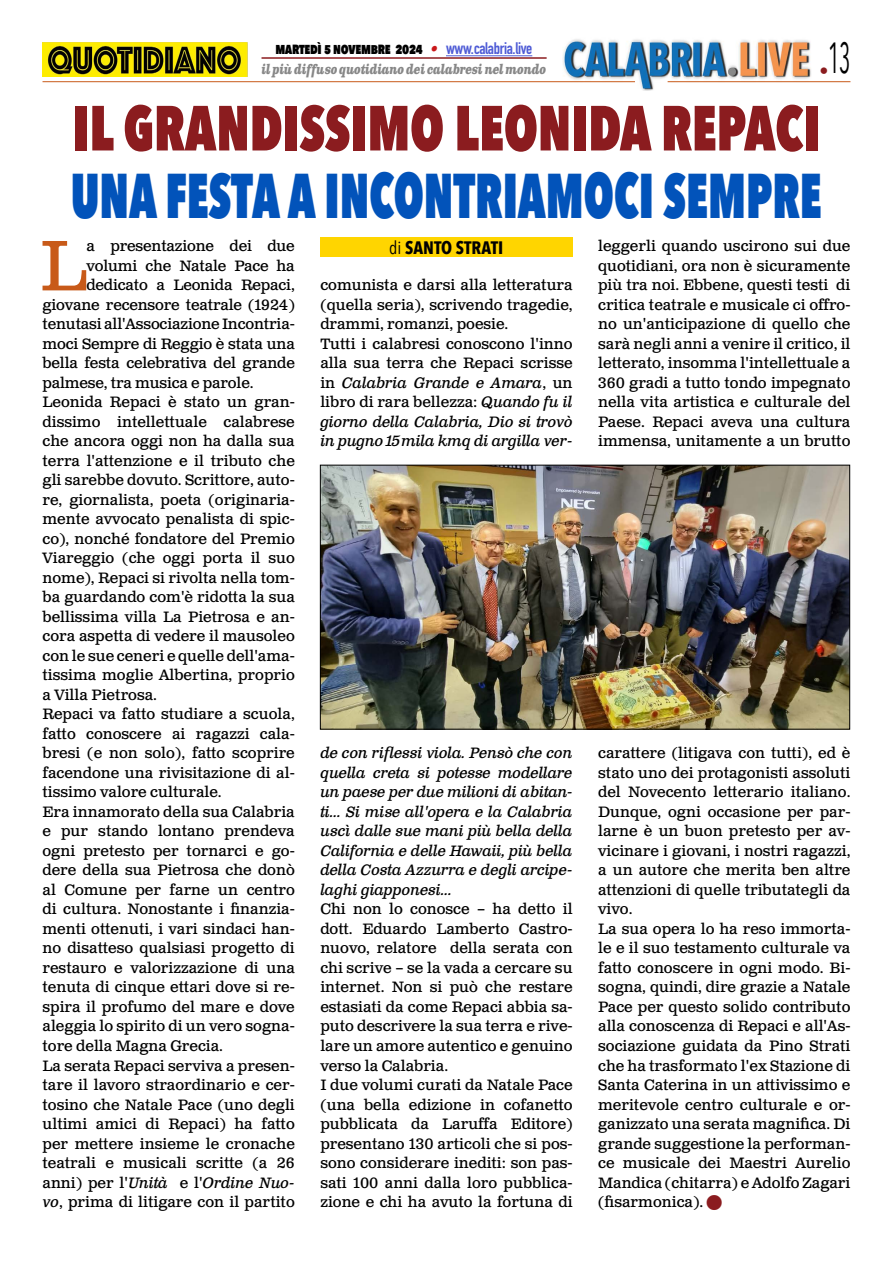
<style>
.page{position:relative;width:893px;height:1263px;background:#fff}
.page>*{position:absolute;margin:0;border:0;box-sizing:border-box;transform-origin:0 0}
.t1{font:71.25px "Clarendon Text Pro";color:#c85a19}
.t2{font:800 63px "Avenir Next Condensed";color:#0253ba;scale:.75 1}
.t3{font:800 63px "Avenir Next Condensed";color:#8b1c1f;scale:.84 1}
.t4{font:43.5px "Avenir Next Condensed";color:#000;scale:.55 1}
.t5{font:700 18px "Avenir Next Condensed";color:#000}
.t6{font:15px/19.5px "Clarendon Text Pro";color:#000}
.t7{font:italic 15px/19.5px "Clarendon Text Pro";letter-spacing:-.02em;color:#000;text-align:justify}
.t8{font:800 15px "Avenir Next Condensed";letter-spacing:-.02em;color:#000;scale:.9 1}
.t9{font:italic 700 13.5px "Clarendon Text Pro";letter-spacing:-.04em;color:#878787;scale:.79 1}
.s1{font-family:"Clarendon Text Pro";font-weight:700;font-style:italic;color:#ca181a}
.s2{font-family:"DIN Condensed";font-weight:700;font-size:16.5px;color:#4f5cd6}
.s3{font-weight:400}
.s4{font-style:normal}
.s5{font-style:italic}
.s6{color:#8b1c1f}
</style>
<div class="page">
<img style="left:563px;top:39px;width:248px;height:51px">
<hr style="left:43px;top:81px;width:592px;height:1px;background:#c85a19">
<hr style="left:668px;top:81px;width:182px;height:1px;background:#c85a19">
<hr style="left:446px;top:55px;width:86px;height:1px;background:#4f5cd6">
<hr style="left:261px;top:57px;width:286px;height:2px;background:#8b1c1f">
<img style="left:43px;top:42px;width:204px;height:35px">
<div style="left:320px;top:238px;width:252px;height:19px;background:#ffd500"></div>
<img style="left:322px;top:467px;width:526px;height:260px">
<div style="left:320px;top:465px;width:530px;height:264px;border:1px solid #000"></div>
<h3 class="t4" style="left:820px;top:20px;width:58px"><sub>•</sub>13</h3>
<p class="t8" style="left:276px;top:39px;width:287px">martedì 5 novembre 2024 <span class="s1">•</span> <span class="s2">www.calabria.live</span></p>
<p class="t9" style="left:261px;top:61px;width:362px">il più diffuso quotidiano dei calabresi nel mondo</p>
<h2 class="t3" style="left:72px;top:89px;width:892px">IL GRANDISSIMO LEONIDA REPACI</h2>
<h2 class="t2" style="left:71px;top:156px;width:1002px">UNA FESTA A INCONTRIAMOCI SEMPRE</h2>
<h1 class="t1" style="left:40px;top:223px;width:48px">L</h1>
<p class="t6" style="left:86px;top:237px;width:210px">a presentazione dei due</p>
<p class="t6" style="left:598px;top:237px;width:254px;text-align:justify">leggerli quando uscirono sui due quotidiani, ora non è sicuramente più tra noi. Ebbene, questi testi di critica teatrale e musicale ci offro&shy;no un'anticipazione di quello che sarà negli anni a venire il critico, il letterato, insomma l'intellettuale a 360 gradi a tutto tondo impegnato nella vita artistica e culturale del Paese. Repaci aveva una cultura immensa, unitamente a un brutto</p>
<p class="t5" style="left:389px;top:237px;width:116px"><span class="s3">di</span> SANTO STRATI</p>
<p class="t6" style="left:86px;top:257px;width:210px">volumi che Natale Pace ha</p>
<p class="t6" style="left:86px;top:276px;width:210px">dedicato a Leonida Repaci,</p>
<p class="t6" style="left:43px;top:296px;width:254px">giovane recensore teatrale (1924)</p>
<p class="t6" style="left:43px;top:315px;width:254px">tenutasi all'Associazione Incontria-</p>
<p class="t6" style="left:43px;top:335px;width:254px">moci Sempre di Reggio è stata una</p>
<p class="t6" style="left:43px;top:354px;width:254px">bella festa celebrativa del grande</p>
<p class="t6" style="left:43px;top:374px;width:212px">palmese, tra musica e parole.</p>
<p class="t6" style="left:43px;top:393px;width:254px">Leonida Repaci è stato un gran-</p>
<p class="t6" style="left:43px;top:413px;width:254px">dissimo intellettuale calabrese</p>
<p class="t6" style="left:43px;top:432px;width:254px">che ancora oggi non ha dalla sua</p>
<p class="t6" style="left:43px;top:452px;width:254px">terra l'attenzione e il tributo che</p>
<p class="t6" style="left:43px;top:471px;width:254px">gli sarebbe dovuto. Scrittore, auto-</p>
<p class="t6" style="left:43px;top:491px;width:254px">re, giornalista, poeta (originaria-</p>
<p class="t6" style="left:43px;top:510px;width:254px">mente avvocato penalista di spic-</p>
<p class="t6" style="left:43px;top:530px;width:254px">co), nonché fondatore del Premio</p>
<p class="t6" style="left:43px;top:549px;width:254px">Viareggio (che oggi porta il suo</p>
<p class="t6" style="left:43px;top:569px;width:254px">nome), Repaci si rivolta nella tom-</p>
<p class="t6" style="left:43px;top:588px;width:254px">ba guardando com'è ridotta la sua</p>
<p class="t6" style="left:43px;top:608px;width:254px">bellissima villa La Pietrosa e an-</p>
<p class="t6" style="left:43px;top:627px;width:254px">cora aspetta di vedere il mausoleo</p>
<p class="t6" style="left:43px;top:647px;width:254px">con le sue ceneri e quelle dell'ama-</p>
<p class="t6" style="left:43px;top:666px;width:254px">tissima moglie Albertina, proprio</p>
<p class="t6" style="left:43px;top:686px;width:116px">a Villa Pietrosa.</p>
<p class="t6" style="left:43px;top:705px;width:254px">Repaci va fatto studiare a scuola,</p>
<p class="t6" style="left:43px;top:725px;width:254px">fatto conoscere ai ragazzi cala-</p>
<p class="t6" style="left:43px;top:744px;width:254px">bresi (e non solo), fatto scoprire</p>
<p class="t6" style="left:43px;top:764px;width:254px">facendone una rivisitazione di al-</p>
<p class="t6" style="left:43px;top:783px;width:181px">tissimo valore culturale.</p>
<p class="t6" style="left:43px;top:803px;width:254px">Era innamorato della sua Calabria</p>
<p class="t6" style="left:43px;top:822px;width:254px">e pur stando lontano prendeva</p>
<p class="t6" style="left:43px;top:842px;width:254px">ogni pretesto per tornarci e go-</p>
<p class="t6" style="left:43px;top:861px;width:254px">dere della sua Pietrosa che donò</p>
<p class="t6" style="left:43px;top:881px;width:254px">al Comune per farne un centro</p>
<p class="t6" style="left:43px;top:900px;width:254px">di cultura. Nonostante i finanzia-</p>
<p class="t6" style="left:43px;top:920px;width:254px">menti ottenuti, i vari sindaci han-</p>
<p class="t6" style="left:43px;top:939px;width:254px">no disatteso qualsiasi progetto di</p>
<p class="t6" style="left:43px;top:959px;width:254px">restauro e valorizzazione di una</p>
<p class="t6" style="left:43px;top:978px;width:254px">tenuta di cinque ettari dove si re-</p>
<p class="t6" style="left:43px;top:998px;width:254px">spira il profumo del mare e dove</p>
<p class="t6" style="left:43px;top:1017px;width:254px">aleggia lo spirito di un vero sogna-</p>
<p class="t6" style="left:43px;top:1037px;width:182px">tore della Magna Grecia.</p>
<p class="t6" style="left:43px;top:1056px;width:254px">La serata Repaci serviva a presen-</p>
<p class="t6" style="left:43px;top:1076px;width:254px">tare il lavoro straordinario e cer-</p>
<p class="t6" style="left:43px;top:1095px;width:254px">tosino che Natale Pace (uno degli</p>
<p class="t6" style="left:43px;top:1115px;width:254px">ultimi amici di Repaci) ha fatto</p>
<p class="t6" style="left:43px;top:1134px;width:254px">per mettere insieme le cronache</p>
<p class="t6" style="left:43px;top:1154px;width:254px">teatrali e musicali scritte (a 26</p>
<p class="t7" style="left:43px;top:1173px;width:254px"><span class="s4">anni) per l'</span>Unità <span class="s4">e l'</span>Ordine Nuo-</p>
<p class="t6" style="left:43px;top:1193px;width:254px"><span class="s5">vo</span>, prima di litigare con il partito</p>
<p class="t6" style="left:320px;top:276px;width:254px">comunista e darsi alla letteratura (quella seria), scrivendo tragedie, drammi, romanzi, poesie.<br>Tutti i calabresi conoscono l'inno alla sua terra che Repaci scrisse in <span class="s5">Calabria Grande e Amara</span>, un libro di rara bellezza: <span class="s5">Quando fu il giorno della Calabria, Dio si trovò in pugno 15mila kmq di argilla ver-</span></p>
<p class="t7" style="left:320px;top:744px;width:254px">de con riflessi viola. Pensò che con quella creta si potesse modellare un paese per due milioni di abitan&shy;ti... Si mise all'opera e la Calabria uscì dalle sue mani più bella della California e delle Hawaii, più bella della Costa Azzurra e degli arcipe&shy;laghi giapponesi...</p>
<p class="t6" style="left:320px;top:900px;width:254px">Chi non lo conosce – ha detto il dott. Eduardo Lamberto Castro&shy;nuovo, relatore della serata con chi scrive – se la vada a cercare su internet. Non si può che restare estasiati da come Repaci abbia sa&shy;puto descrivere la sua terra e rive&shy;lare un amore autentico e genuino verso la Calabria.<br>I due volumi curati da Natale Pace (una bella edizione in cofanetto pubblicata da Laruffa Editore) presentano 130 articoli che si pos&shy;sono considerare inediti: son pas&shy;sati 100 anni dalla loro pubblica&shy;zione e chi ha avuto la fortuna di</p>
<p class="t6" style="left:598px;top:744px;width:254px">carattere (litigava con tutti), ed è stato uno dei protagonisti assoluti del Novecento letterario italiano.<br>Dunque, ogni occasione per par&shy;larne è un buon pretesto per av&shy;vicinare i giovani, i nostri ragazzi, a un autore che merita ben altre attenzioni di quelle tributategli da vivo.<br>La sua opera lo ha reso immorta&shy;le e il suo testamento culturale va fatto conoscere in ogni modo. Bi&shy;sogna, quindi, dire grazie a Natale<br>Pace per questo solido contributo alla conoscenza di Repaci e all'As&shy;sociazione guidata da Pino Strati che ha trasformato l'ex Stazione di<br>Santa Caterina in un attivissimo e meritevole centro culturale e or&shy;ganizzato una serata magnifica. Di grande suggestione la performan&shy;ce musicale dei Maestri Aurelio<br>Mandica (chitarra) e Adolfo Zagari (fisarmonica). <span class="s6">■</span></p>
</div>
